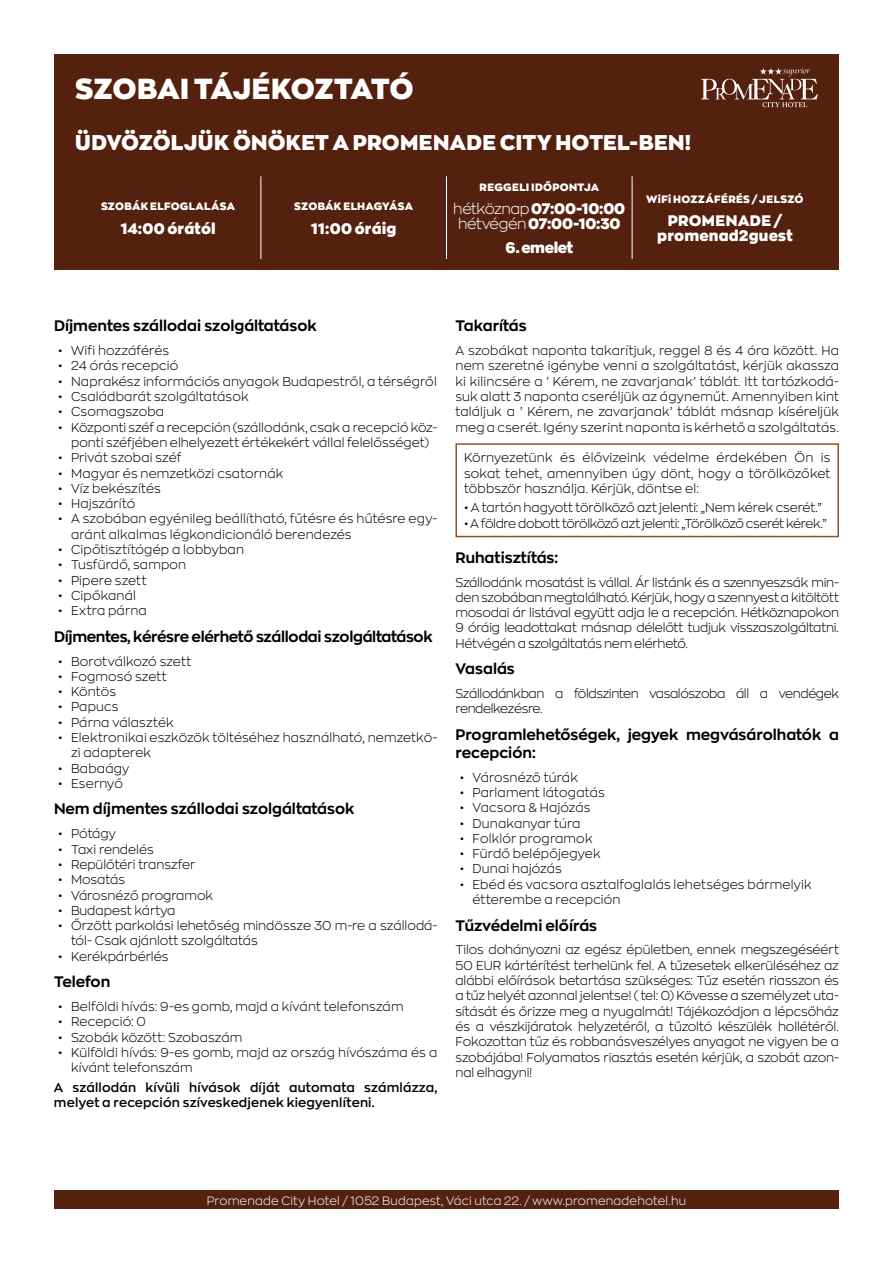
<style>
.page{position:relative;width:893px;height:1263px;background:#fff}
.page>*{position:absolute;margin:0;border:0;box-sizing:border-box;transform-origin:0 0}
.t1{font:900 28.5px "Zona Pro";letter-spacing:-.005em;color:#fff}
.t2{font:900 21px "Zona Pro";letter-spacing:.01em;color:#fff}
.t3{font:700 15px/18px "Zona Pro";color:#000}
.t4{font:900 15px/15px "Zona Pro";letter-spacing:.01em;color:#fff;text-align:center}
.t5{font:700 15px "Zona Pro";letter-spacing:-.02em;color:#000}
.t6{font:900 15px/15px "Zona Pro";letter-spacing:-.01em;color:#fff;text-align:center}
.t7{font:300 12.75px/15.3px "Zona Pro";letter-spacing:.005em;color:#000}
.t8{font:300 12.75px/15.3px "Zona Pro";letter-spacing:-.03em;color:#000}
.t9{font:600 12.75px/15.3px "Zona Pro";letter-spacing:.015em;color:#000}
.t10{font:300 12px "Zona Pro";letter-spacing:.02em;color:#fff}
.t11{font:900 10.5px "Zona Pro";letter-spacing:.03em;color:#fff}
.s1{font-weight:300}
</style>
<div class="page">
<div style="left:54px;top:54px;width:785px;height:215px;background:#55210f"></div>
<div style="left:54px;top:1190px;width:785px;height:19px;background:#55210f"></div>
<div style="left:455px;top:443px;width:384px;height:94px;border:2px solid #905127"></div>
<hr style="left:260px;top:176px;width:1px;height:83px;background:#fff">
<hr style="left:446px;top:176px;width:1px;height:83px;background:#fff">
<hr style="left:632px;top:176px;width:1px;height:83px;background:#fff">
<svg style="left:701px;top:68px;width:117px;height:39px"></svg>
<h1 class="t1" style="left:75px;top:69px;width:340px">SZOBAI TÁJÉKOZTATÓ</h1>
<h2 class="t2" style="left:75px;top:128px;width:617px">ÜDVÖZÖLJÜK ÖNÖKET A PROMENADE CITY HOTEL-BEN!</h2>
<p class="t11" style="left:101px;top:199px;width:136px">SZOBÁK ELFOGLALÁSA</p>
<p class="t4" style="left:120px;top:220px;width:97px">14:00 órától</p>
<p class="t11" style="left:294px;top:199px;width:120px">SZOBÁK ELHAGYÁSA</p>
<p class="t4" style="left:311px;top:220px;width:87px">11:00 óráig</p>
<p class="t11" style="left:480px;top:180px;width:121px">REGGELI IDŐPONTJA</p>
<p class="t6" style="left:453px;top:201px;width:174px"><span class="s1">hétköznap</span> 07:00-10:00 <span class="s1">hétvégén</span> 07:00-10:30</p>
<p class="t4" style="left:506px;top:240px;width:69px">6. emelet</p>
<p class="t11" style="left:646px;top:192px;width:159px">WiFi HOZZÁFÉRÉS / JELSZÓ</p>
<p class="t4" style="left:657px;top:213px;width:137px">PROMENADE / promenad2guest</p>
<p class="t3" style="left:54px;top:316px;width:264px">Díjmentes szállodai szolgáltatások</p>
<p class="t7" style="left:58px;top:342px;width:112px">• Wifi hozzáférés</p>
<p class="t7" style="left:58px;top:358px;width:122px">• 24 órás recepció</p>
<p class="t7" style="left:58px;top:373px;width:380px">• Naprakész információs anyagok Budapestről, a térségről</p>
<p class="t7" style="left:58px;top:388px;width:192px">• Családbarát szolgáltatások</p>
<p class="t7" style="left:58px;top:404px;width:107px">• Csomagszoba</p>
<p class="t7" style="left:58px;top:419px;width:381px;text-align:center">• Központi széf a recepción (szállodánk, csak a recepció köz&shy;ponti széfjében elhelyezett értékekért vállal felelősséget)</p>
<p class="t7" style="left:58px;top:450px;width:125px">• Privát szobai széf</p>
<p class="t7" style="left:58px;top:465px;width:227px">• Magyar és nemzetközi csatornák</p>
<p class="t7" style="left:58px;top:480px;width:104px">• Víz bekészítés</p>
<p class="t7" style="left:58px;top:495px;width:79px">• Hajszárító</p>
<p class="t7" style="left:71px;top:511px;width:368px;text-indent:-13px">• A szobában egyénileg beállítható, fűtésre és hűtésre egy&shy;aránt alkalmas légkondicionáló berendezés</p>
<p class="t7" style="left:58px;top:541px;width:187px">• Cipőtisztítógép a lobbyban</p>
<p class="t7" style="left:58px;top:557px;width:129px">• Tusfürdő, sampon</p>
<p class="t7" style="left:58px;top:572px;width:90px">• Pipere szett</p>
<p class="t7" style="left:58px;top:587px;width:79px">• Cipőkanál</p>
<p class="t7" style="left:58px;top:603px;width:90px">• Extra párna</p>
<p class="t5" style="left:54px;top:626px;width:380px">Díjmentes, kérésre elérhető szállodai szolgáltatások</p>
<p class="t7" style="left:58px;top:653px;width:135px">• Borotválkozó szett</p>
<p class="t7" style="left:58px;top:668px;width:110px">• Fogmosó szett</p>
<p class="t7" style="left:58px;top:683px;width:59px">• Köntös</p>
<p class="t7" style="left:58px;top:699px;width:62px">• Papucs</p>
<p class="t7" style="left:58px;top:714px;width:117px">• Párna választék</p>
<p class="t7" style="left:71px;top:729px;width:368px;text-indent:-13px">• Elektronikai eszközök töltéséhez használható, nemzetkö&shy;zi adapterek</p>
<p class="t7" style="left:58px;top:760px;width:73px">• Babaágy</p>
<p class="t7" style="left:58px;top:775px;width:66px">• Esernyő</p>
<p class="t3" style="left:54px;top:800px;width:302px">Nem díjmentes szállodai szolgáltatások</p>
<p class="t7" style="left:58px;top:826px;width:59px">• Pótágy</p>
<p class="t7" style="left:58px;top:841px;width:97px">• Taxi rendelés</p>
<p class="t7" style="left:58px;top:856px;width:139px">• Repülőtéri transzfer</p>
<p class="t7" style="left:58px;top:871px;width:68px">• Mosatás</p>
<p class="t7" style="left:58px;top:887px;width:156px">• Városnéző programok</p>
<p class="t7" style="left:58px;top:902px;width:119px">• Budapest kártya</p>
<p class="t7" style="left:71px;top:917px;width:368px;text-indent:-13px">• Őrzött parkolási lehetőség mindössze 30 m-re a szállodá&shy;tól- Csak ajánlott szolgáltatás</p>
<p class="t7" style="left:58px;top:948px;width:112px">• Kerékpárbérlés</p>
<p class="t3" style="left:54px;top:972px;width:58px">Telefon</p>
<p class="t7" style="left:58px;top:998px;width:347px">• Belföldi hívás: 9-es gomb, majd a kívánt telefonszám</p>
<p class="t7" style="left:58px;top:1014px;width:89px">• Recepció: 0</p>
<p class="t7" style="left:58px;top:1029px;width:185px">• Szobák között: Szobaszám</p>
<p class="t7" style="left:71px;top:1044px;width:368px;text-indent:-13px">• Külföldi hívás: 9-es gomb, majd az ország hívószáma és a kívánt telefonszám</p>
<p class="t9" style="left:54px;top:1079px;width:385px">A szállodán kívüli hívások díját automata számlázza, melyet a recepción szíveskedjenek kiegyenlíteni.</p>
<p class="t3" style="left:455px;top:316px;width:73px">Takarítás</p>
<p class="t7" style="left:455px;top:342px;width:385px;text-align:justify">A szobákat naponta takarítjuk, reggel 8 és 4 óra között. Ha nem szeretné igénybe venni a szolgáltatást, kérjük akassza ki kilincsére a ’ Kérem, ne zavarjanak’ táblát. Itt tartózkodá&shy;suk alatt 3 naponta cseréljük az ágyneműt. Amennyiben kint találjuk a ’ Kérem, ne zavarjanak’ táblát másnap kíséreljük meg a cserét. Igény szerint naponta is kérhető a szolgáltatás.</p>
<p class="t7" style="left:464px;top:450px;width:368px;text-align:justify">Környezetünk és élővizeink védelme érdekében Ön is sokat tehet, amennyiben úgy dönt, hogy a törölközőket többször használja. Kérjük, döntse el:</p>
<p class="t7" style="left:464px;top:500px;width:359px">• A tartón hagyott törölköző azt jelenti: „Nem kérek cserét.”</p>
<p class="t8" style="left:464px;top:515px;width:364px">• A földre dobott törölköző azt jelenti: „Törölköző cserét kérek.”</p>
<p class="t3" style="left:455px;top:548px;width:104px">Ruhatisztítás:</p>
<p class="t7" style="left:455px;top:574px;width:385px;text-align:justify">Szállodánk mosatást is vállal. Ár listánk és a szennyeszsák min&shy;den szobában megtalálható. Kérjük, hogy a szennyest a kitöltött mosodai ár listával együtt adja le a recepción. Hétköznapokon 9 óráig leadottakat másnap délelőtt tudjuk visszaszolgáltatni.<br>Hétvégén a szolgáltatás nem elérhető.</p>
<p class="t3" style="left:455px;top:659px;width:61px">Vasalás</p>
<p class="t8" style="left:455px;top:685px;width:385px">Szállodánkban a földszinten vasalószoba áll a vendégek rendelkezésre.</p>
<p class="t3" style="left:455px;top:725px;width:385px">Programlehetőségek, jegyek megvásárolhatók a recepción:</p>
<p class="t7" style="left:460px;top:769px;width:120px">• Városnéző túrák</p>
<p class="t7" style="left:460px;top:784px;width:146px">• Parlament látogatás</p>
<p class="t7" style="left:460px;top:800px;width:132px">• Vacsora &amp; Hajózás</p>
<p class="t7" style="left:460px;top:815px;width:122px">• Dunakanyar túra</p>
<p class="t7" style="left:460px;top:830px;width:134px">• Folklór programok</p>
<p class="t7" style="left:460px;top:845px;width:142px">• Fürdő belépőjegyek</p>
<p class="t7" style="left:460px;top:861px;width:103px">• Dunai hajózás</p>
<p class="t7" style="left:472px;top:876px;width:341px;text-indent:-13px">• Ebéd és vacsora asztalfoglalás lehetséges bármelyik étterembe a recepción</p>
<p class="t3" style="left:455px;top:916px;width:143px">Tűzvédelmi előírás</p>
<p class="t7" style="left:455px;top:942px;width:385px;text-align:justify">Tilos dohányozni az egész épületben, ennek megszegéséért 50 EUR kártérítést terhelünk fel. A tűzesetek elkerüléséhez az alábbi előírások betartása szükséges: Tűz esetén riasszon és a tűz helyét azonnal jelentse! ( tel: 0) Kövesse a személyzet uta&shy;sítását és őrizze meg a nyugalmát! Tájékozódjon a lépcsőház és a vészkijáratok helyzetéről, a tűzoltó készülék hollétéről.<br>Fokozottan tűz és robbanásveszélyes anyagot ne vigyen be a szobájába! Folyamatos riasztás esetén kérjük, a szobát azon&shy;nal elhagyni!</p>
<p class="t10" style="left:207px;top:1192px;width:481px">Promenade City Hotel / 1052 Budapest, Váci utca 22. / www.promenadehotel.hu</p>
</div>
